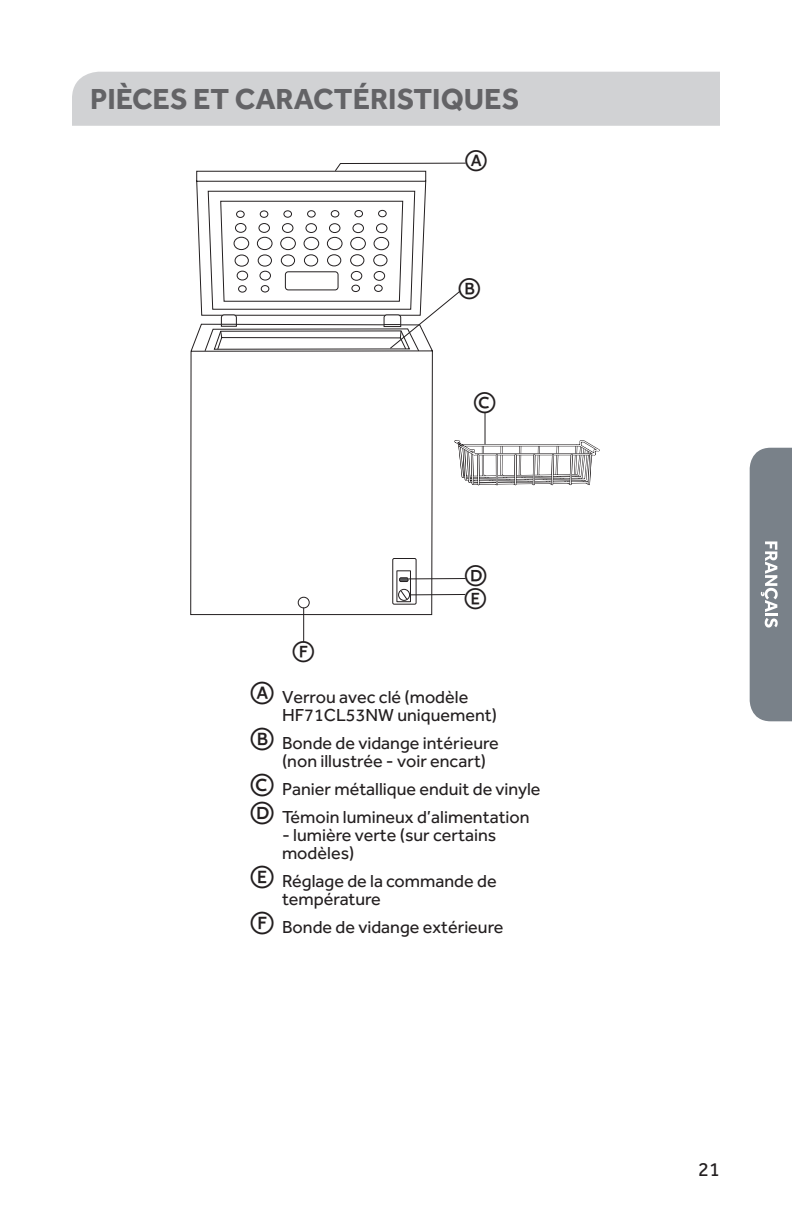
<style>
.page{position:relative;width:792px;height:1224px;background:#fff}
.page>*{position:absolute;margin:0;border:0;box-sizing:border-box;transform-origin:0 0}
.t1{font:700 30px "Effra";color:#636366}
.t2{font:28px "LTC Circled Caps";color:#231f20}
.t3{font:20px "Effra";color:#231f20}
.t4{font:18px/18px "Effra";color:#231f20}
.s1{font-family:"LTC Circled Caps";font-size:30px}
</style>
<div class="page">
<svg style="left:750px;top:448px;width:42px;height:273px;background:#818890"></svg>
<div style="left:72px;top:72px;width:648px;height:54px;background:#d1d2d4"></div>
<svg style="left:461px;top:439px;width:139px;height:47px"></svg>
<svg style="left:190px;top:337px;width:113px;height:279px"></svg>
<svg style="left:297px;top:558px;width:6px;height:51px"></svg>
<hr style="left:410px;top:594px;width:55px;height:1px;background:#231f20">
<hr style="left:409px;top:578px;width:57px;height:1px;background:#231f20">
<hr style="left:485px;top:413px;width:1px;height:31px;background:#231f20">
<svg style="left:303px;top:351px;width:158px;height:292px"></svg>
<svg style="left:196px;top:162px;width:270px;height:189px"></svg>
<div style="left:397px;top:571px;width:14px;height:31px;border:1px solid #231f20"></div>
<h1 class="t1" style="left:90px;top:81px;width:431px">PIÈCES ET CARACTÉRISTIQUES</h1>
<h2 class="t2" style="left:465px;top:144px;width:23px">A</h2>
<h2 class="t2" style="left:458px;top:272px;width:23px">B</h2>
<h2 class="t2" style="left:474px;top:386px;width:23px">C</h2>
<h2 class="t2" style="left:465px;top:559px;width:23px">D</h2>
<h2 class="t2" style="left:465px;top:582px;width:23px">E</h2>
<h2 class="t2" style="left:292px;top:635px;width:23px">F</h2>
<p class="t4" style="left:282px;top:688px;width:217px;text-indent:-32px"><span class="s1">A</span> Verrou avec clé (modèle<br>HF71CL53NW uniquement)</p>
<p class="t4" style="left:282px;top:734px;width:218px;text-indent:-32px"><span class="s1">B</span> Bonde de vidange intérieure (non illustrée - voir encart)</p>
<p class="t4" style="left:251px;top:775px;width:292px;line-height:28px"><span class="s1">C</span> Panier métallique enduit de vinyle<br><span class="s1">D</span> Témoin lumineux d’alimentation</p>
<p class="t4" style="left:282px;top:826px;width:216px">- lumière verte (sur certains modèles)</p>
<p class="t4" style="left:282px;top:872px;width:216px;text-indent:-32px"><span class="s1">E</span> Réglage de la commande de température</p>
<p class="t4" style="left:251px;top:918px;width:254px"><span class="s1">F</span> Bonde de vidange extérieure</p>
<p class="t3" style="left:698px;top:1157px;width:23px">21</p>
</div>
